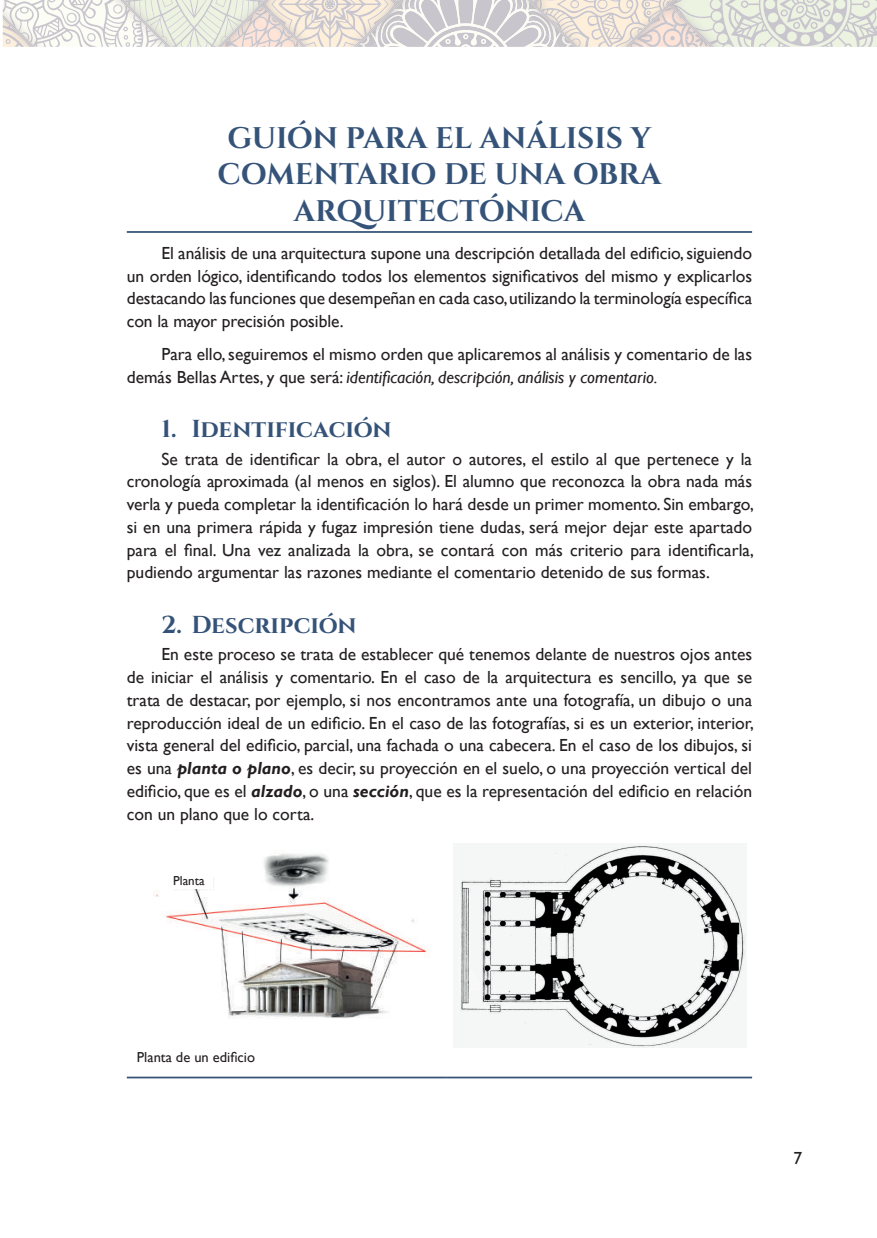
<style>
.page{position:relative;width:877px;height:1238px;background:#fff}
.page>*{position:absolute;margin:0;border:0;box-sizing:border-box;transform-origin:0 0}
.t1{font:700 29.75px/36.8px "Cinzel";letter-spacing:-.01em;color:#355378;text-align:center}
.t2{font:700 24.5px "Cinzel";color:#355378}
.t3{font:17.5px/22.8px "Gill Sans";color:#231f20;text-align:justify}
.t4{font:14.53px "Gill Sans";color:#231f20}
.t5{font:13.12px "Gill Sans";color:#231f20}
.s1{font-style:italic}
.s2{font-weight:700;font-style:italic}
</style>
<div class="page">
<hr style="left:127px;top:231px;width:625px;height:2px;background:#355378">
<hr style="left:127px;top:1076px;width:319px;height:2px;background:#355378">
<hr style="left:446px;top:1076px;width:306px;height:2px;background:#355378">
<img style="left:153px;top:853px;width:278px;height:166px">
<div style="left:173px;top:875px;width:40px;height:13px;background:#fff"></div>
<img style="left:458px;top:845px;width:288px;height:202px">
<svg style="left:2px;top:0;width:875px;height:47px;background:#e1dfda"></svg>
<h1 class="t1" style="left:217px;top:120px;width:445px">GUIÓN PARA EL ANÁLISIS Y<br>COMENTARIO DE UNA OBRA<br>ARQUITECTÓNICA</h1>
<p class="t3" style="left:127px;top:242px;width:627px;text-indent:35px">El análisis de una arquitectura supone una descripción detallada del edificio, siguiendo un orden lógico, identificando todos los elementos significativos del mismo y explicarlos destacando las funciones que desempeñan en cada caso, utilizando la terminología específica con la mayor precisión posible.</p>
<p class="t3" style="left:127px;top:343px;width:627px;text-indent:35px">Para ello, seguiremos el mismo orden que aplicaremos al análisis y comentario de las demás Bellas Artes, y que será: <span class="s1">identificación, descripción, análisis y comentario.</span></p>
<h2 class="t2" style="left:161px;top:413px;width:232px">1. Identificación</h2>
<p class="t3" style="left:127px;top:447px;width:628px;text-indent:35px">Se trata de identificar la obra, el autor o autores, el estilo al que pertenece y la cronología aproximada (al menos en siglos). El alumno que reconozca la obra nada más verla y pueda completar la identificación lo hará desde un primer momento. Sin embargo, si en una primera rápida y fugaz impresión tiene dudas, será mejor dejar este apartado para el final. Una vez analizada la obra, se contará con más criterio para identificarla, pudiendo argumentar las razones mediante el comentario detenido de sus formas.</p>
<h2 class="t2" style="left:161px;top:609px;width:197px">2. Descripción</h2>
<p class="t3" style="left:127px;top:643px;width:628px;text-indent:35px">En este proceso se trata de establecer qué tenemos delante de nuestros ojos antes de iniciar el análisis y comentario. En el caso de la arquitectura es sencillo, ya que se trata de destacar, por ejemplo, si nos encontramos ante una fotografía, un dibujo o una reproducción ideal de un edificio. En el caso de las fotografías, si es un exterior, interior, vista general del edificio, parcial, una fachada o una cabecera. En el caso de los dibujos, si es una <span class="s2">planta o plano</span>, es decir, su proyección en el suelo, o una proyección vertical del edificio, que es el <span class="s2">alzado</span>, o una <span class="s2">sección</span>, que es la representación del edificio en relación con un plano que lo corta.</p>
<p class="t5" style="left:173px;top:872px;width:33px">Planta</p>
<p class="t4" style="left:137px;top:1048px;width:120px">Planta de un edificio</p>
<p class="t3" style="left:793px;top:1146px;width:10px">7</p>
</div>
